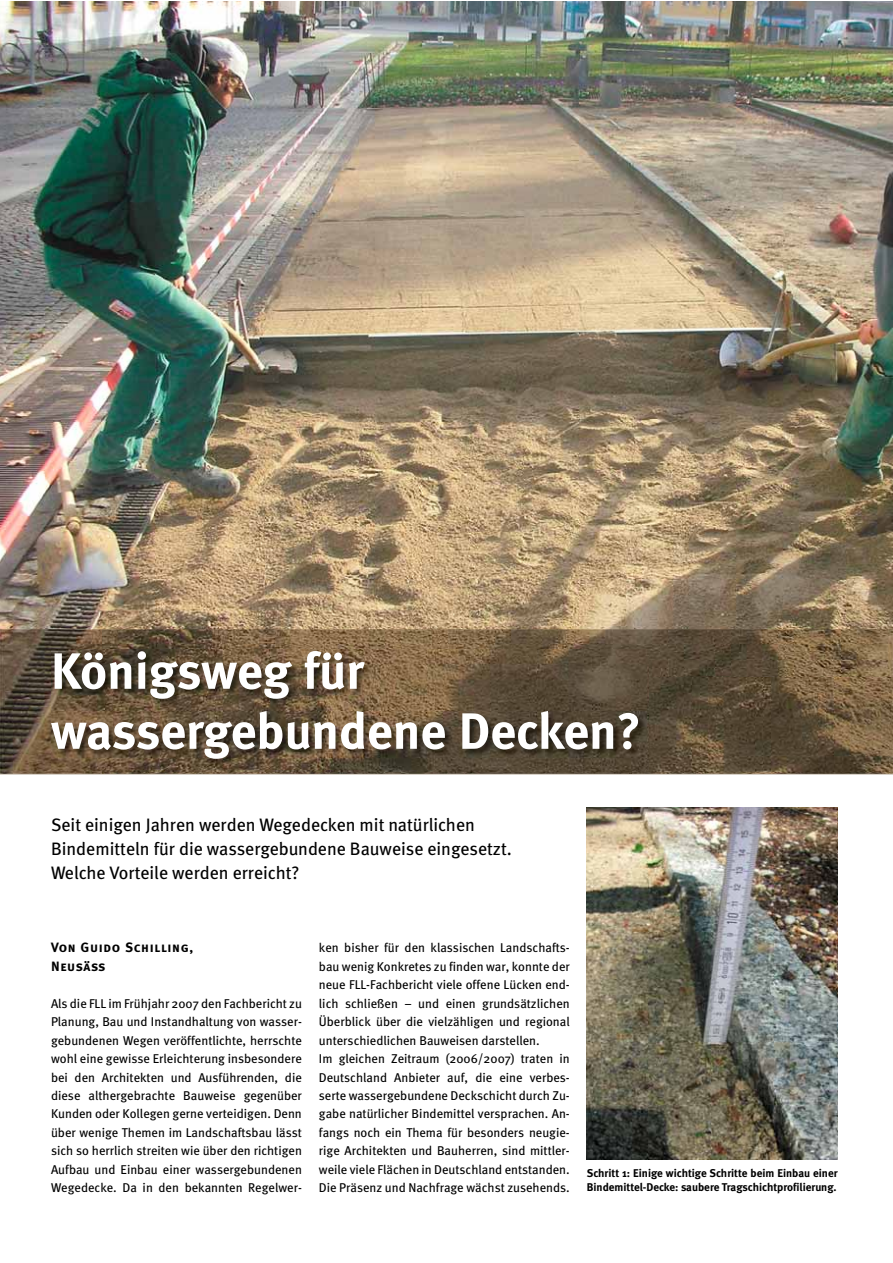
<style>
.page{position:relative;width:893px;height:1263px;background:#fff}
.page>*{position:absolute;margin:0;border:0;box-sizing:border-box;transform-origin:0 0}
.t1{font:700 51px/60px "Meta";color:#fff}
.t2{font:18px/24px "Meta";color:#000}
.t3{font:13.5px/18.5px "Meta Bold Caps";letter-spacing:.05em;color:#000}
.t4{font:12.75px/18.5px "Meta";color:#000;text-align:justify}
.t5{font:700 11.25px/13.8px "Meta";color:#000}
</style>
<div class="page">
<img style="left:0;top:1px;width:892px;height:628px">
<img style="left:0;top:629px;width:103px;height:145px">
<img style="left:103px;top:629px;width:789px;height:48px">
<img style="left:631px;top:677px;width:261px;height:97px">
<img style="left:103px;top:769px;width:528px;height:5px">
<img style="left:587px;top:807px;width:251px;height:352px">
<img style="left:51px;top:650px;width:597px;height:119px">
<h1 class="t1" style="left:51px;top:640px;width:591px">Königsweg für wassergebundene Decken?</h1>
<h2 class="t2" style="left:51px;top:812px;width:462px">Seit einigen Jahren werden Wegedecken mit natürlichen<br>Bindemitteln für die wassergebundene Bauweise eingesetzt.<br>Welche Vorteile werden erreicht?</h2>
<p class="t3" style="left:51px;top:938px;width:144px">Von Guido Schilling,<br>Neusäß</p>
<p class="t4" style="left:51px;top:994px;width:252px">Als die FLL im Frühjahr 2007 den Fachbericht zu Planung, Bau und Instandhaltung von wasser&shy;gebundenen Wegen veröffentlichte, herrschte wohl eine gewisse Erleichterung insbesondere bei den Architekten und Ausführenden, die diese althergebrachte Bauweise gegenüber Kunden oder Kollegen gerne verteidigen. Denn über wenige Themen im Landschaftsbau lässt sich so herrlich streiten wie über den richtigen Aufbau und Einbau einer wassergebundenen Wegedecke. Da in den bekannten Regelwer-</p>
<p class="t4" style="left:319px;top:938px;width:252px;text-align:left">ken bisher für den klassischen Landschafts&shy;bau wenig Konkretes zu finden war, konnte der neue FLL-Fachbericht viele offene Lücken end&shy;lich schließen – und einen grundsätzlichen Überblick über die vielzähligen und regional unterschiedlichen Bauweisen darstellen.<br>Im gleichen Zeitraum (2006/2007) traten in Deutschland Anbieter auf, die eine verbes&shy;serte wassergebundene Deckschicht durch Zu&shy;gabe natürlicher Bindemittel versprachen. An&shy;fangs noch ein Thema für besonders neugie&shy;rige Architekten und Bauherren, sind mittler&shy;weile viele Flächen in Deutschland entstanden.<br>Die Präsenz und Nachfrage wächst zusehends.</p>
<p class="t5" style="left:587px;top:1166px;width:252px">Schritt 1: Einige wichtige Schritte beim Einbau einer<br>Bindemittel-Decke: saubere Tragschichtprofilierung.</p>
</div>
